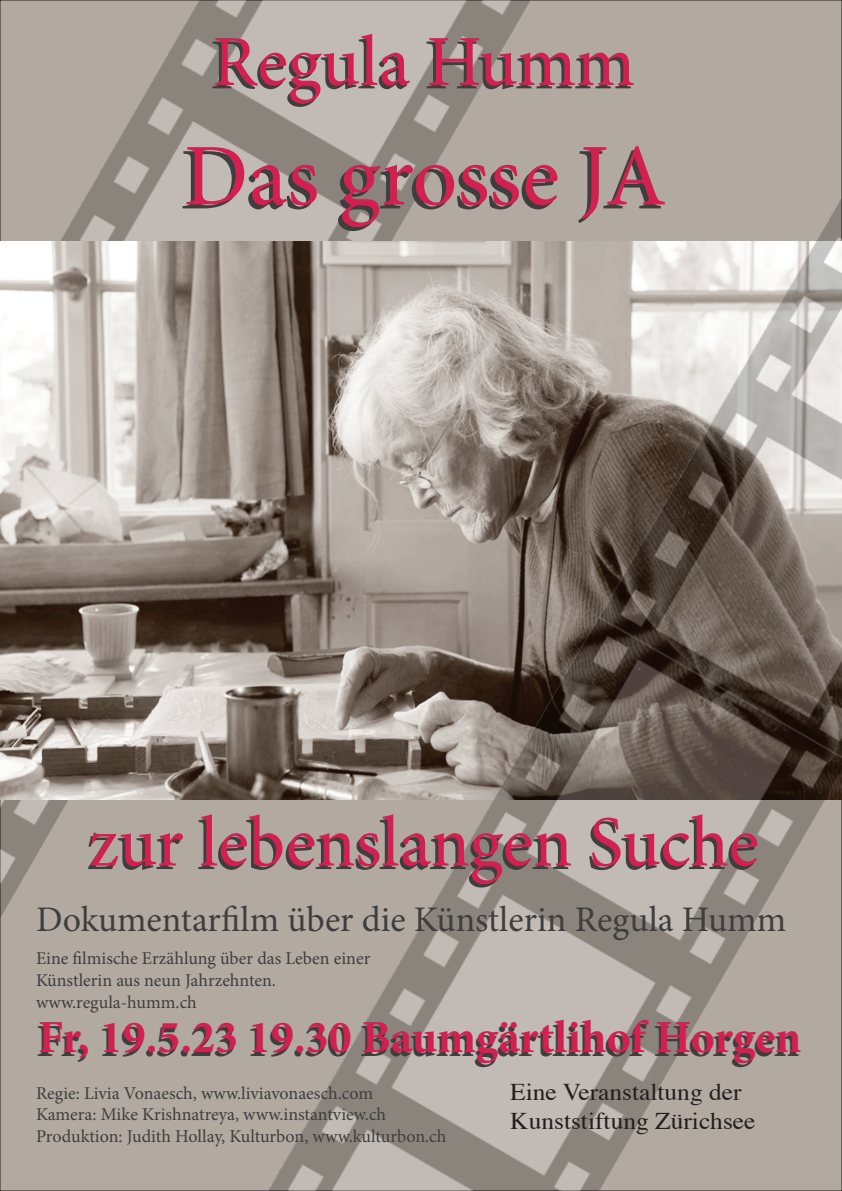
<style>
.page{position:relative;width:842px;height:1191px;background:#b2a9a1}
.page>*{position:absolute;margin:0;border:0;box-sizing:border-box;transform-origin:0 0}
.t1{font:88px "Minion Pro";color:#d22051}
.t2{font:72px "Minion Pro";color:#d22051}
.t3{font:700 46px "Minion Pro";color:#d22051}
.t4{font:36px "Minion Pro";color:#3e3e3f}
.t5{font:24px/28.8px "Times";color:#231f20;scale:1.06 1}
.t6{font:18px/21.6px "Minion Pro";color:#3e3e3f}
</style>
<div class="page">
<img style="left:0;top:0;width:533px;height:242px">
<img style="left:0;top:799px;width:138px;height:325px">
<img style="left:0;top:242px;width:599px;height:557px">
<img style="left:599px;top:48px;width:243px;height:568px">
<svg style="left:198px;top:616px;width:52px;height:575px"></svg>
<img style="left:250px;top:616px;width:592px;height:575px">
<h2 class="t2" style="left:212px;top:14px;width:424px">Regula Humm</h2>
<h1 class="t1" style="left:184px;top:117px;width:484px">Das grosse JA</h1>
<h2 class="t2" style="left:88px;top:794px;width:672px">zur lebenslangen Suche</h2>
<h3 class="t4" style="left:36px;top:895px;width:752px">Dokumentarfilm über die Künstlerin Regula Humm</h3>
<p class="t6" style="left:36px;top:948px;width:336px">Eine filmische Erzählung über das Leben einer<br>Künstlerin aus neun Jahrzehnten. www.regula-humm.ch</p>
<h3 class="t3" style="left:38px;top:1005px;width:765px">Fr, 19.5.23 19.30 Baumgärtlihof Horgen</h3>
<p class="t6" style="left:36px;top:1082px;width:412px">Regie: Livia Vonaesch, www.liviavonaesch.com<br>Kamera: Mike Krishnatreya, www.instantview.ch<br>Produktion: Judith Hollay, Kulturbon, www.kulturbon.ch</p>
<h3 class="t5" style="left:510px;top:1075px;width:233px">Eine Veranstaltung der<br>Kunststiftung Zürichsee</h3>
</div>
